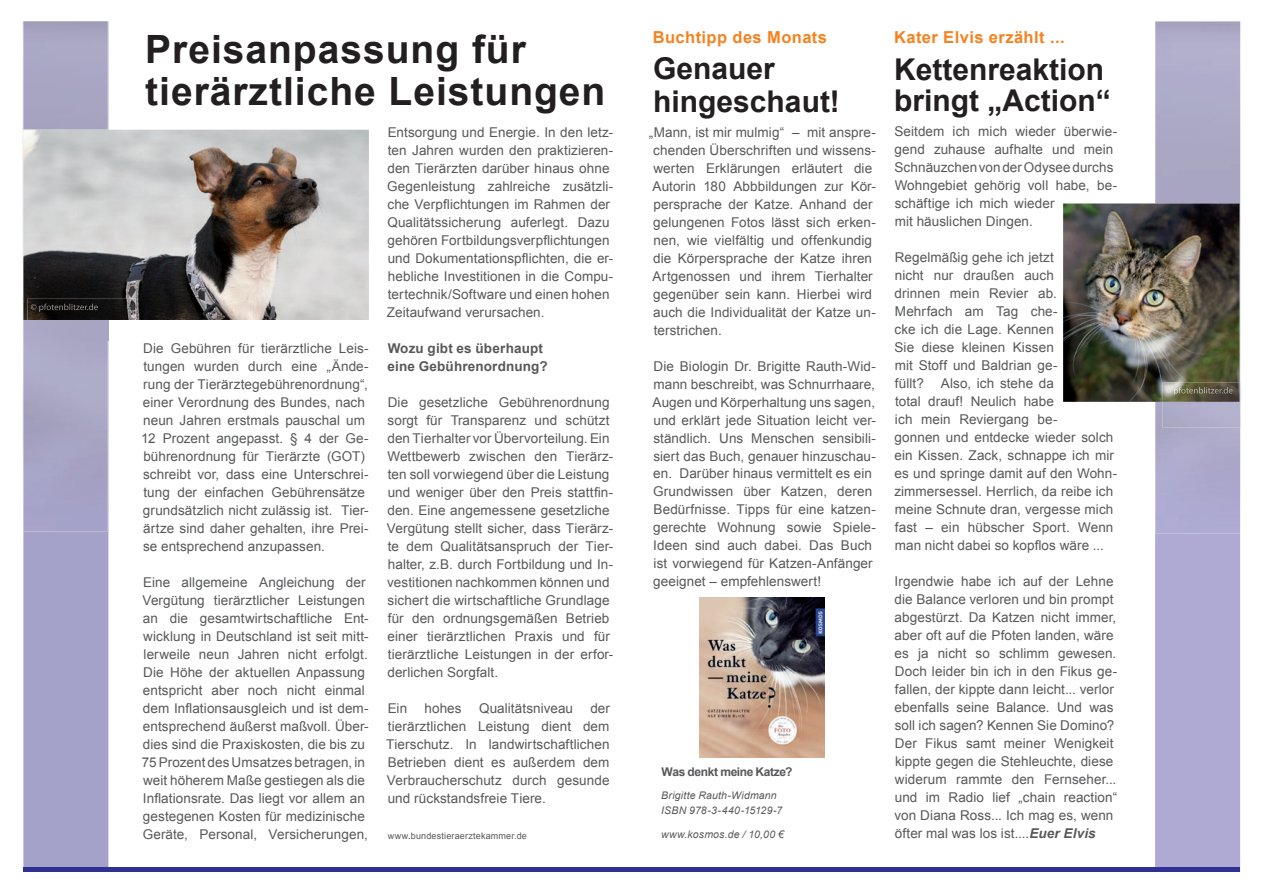
<style>
.page{position:relative;width:1263px;height:893px;background:#fff}
.page>*{position:absolute;margin:0;border:0;box-sizing:border-box;transform-origin:0 0}
.t1{font:700 39px/42px "Arial";letter-spacing:.025em;color:#231f20}
.t2{font:700 30px/33px "Arial";color:#231f20}
.t3{font:700 16.5px "Arial";letter-spacing:.025em;color:#f58220}
.t4{font:13.5px/18px "Arial";letter-spacing:.005em;color:#57585a}
.t5{font:700 13.5px/18px "Arial";letter-spacing:.01em;color:#57585a}
.t6{font:700 12px "Arial";letter-spacing:-.03em;color:#57585a}
.t7{font:italic 10.5px/15px "Arial";letter-spacing:.015em;color:#57585a}
.t8{font:9px "Arial";letter-spacing:.02em;color:#57585a}
.s1{color:#231f20}
.s2{font-weight:700;font-style:italic}
</style>
<div class="page">
<div style="left:23px;top:531px;width:85px;height:336px;background:#a5a2ca"></div>
<div style="left:23px;top:867px;width:608px;height:5px;background:#2e3092"></div>
<img style="left:23px;top:21px;width:85px;height:510px">
<div style="left:1155px;top:533px;width:85px;height:339px;background:#afaad3"></div>
<div style="left:631px;top:867px;width:608px;height:5px;background:#2e3092"></div>
<img style="left:1155px;top:21px;width:85px;height:512px">
<img style="left:1063px;top:203px;width:176px;height:199px">
<img style="left:699px;top:598px;width:126px;height:160px">
<img style="left:1162px;top:382px;width:79px;height:45px">
<img style="left:1162px;top:382px;width:77px;height:20px">
<img style="left:1166px;top:387px;width:66px;height:8px">
<img style="left:23px;top:130px;width:346px;height:190px">
<img style="left:27px;top:299px;width:108px;height:42px">
<svg style="left:108px;top:320px;width:1px;height:21px"></svg>
<img style="left:31px;top:304px;width:67px;height:8px">
<h1 class="t1" style="left:145px;top:30px;width:462px">Preisanpassung für tierärztliche Leistungen</h1>
<p class="t4" style="left:141px;top:339px;width:229px">Die Gebühren für tierärztliche Leis&shy;tungen wurden durch eine „Ände&shy;rung der Tierärztegebührenordnung“, einer Verordnung des Bundes, nach neun Jahren erstmals pauschal um 12 Prozent angepasst. § 4 der Ge&shy;bührenordnung für Tierärzte (GOT) schreibt vor, dass eine Unterschrei&shy;tung der einfachen Gebührensätze grundsätzlich nicht zulässig ist. Tier&shy;ärtze sind daher gehalten, ihre Prei&shy;se entsprechend anzupassen.</p>
<p class="t4" style="left:142px;top:573px;width:228px">Eine allgemeine Angleichung der Vergütung tierärztlicher Leistungen an die gesamtwirtschaftliche Ent&shy;wicklung in Deutschland ist seit mitt&shy;lerweile neun Jahren nicht erfolgt.<br>Die Höhe der aktuellen Anpassung entspricht aber noch nicht einmal dem Inflationsausgleich und ist dem&shy;entsprechend äußerst maßvoll. Über&shy;dies sind die Praxiskosten, die bis zu 75 Prozent des Umsatzes betragen, in weit höherem Maße gestiegen als die Inflationsrate. Das liegt vor allem an gestegenen Kosten für medizinische Geräte, Personal, Versicherungen,</p>
<p class="t4" style="left:387px;top:123px;width:228px">Entsorgung und Energie. In den letz&shy;ten Jahren wurden den praktizieren&shy;den Tierärzten darüber hinaus ohne Gegenleistung zahlreiche zusätzli&shy;che Verpflichtungen im Rahmen der Qualitätssicherung auferlegt. Dazu gehören Fortbildungsverpflichtungen und Dokumentationspflichten, die er&shy;hebliche Investitionen in die Compu&shy;tertechnik/Software und einen hohen Zeitaufwand verursachen.</p>
<p class="t5" style="left:387px;top:340px;width:162px">Wozu gibt es überhaupt eine Gebührenordnung?</p>
<p class="t4" style="left:387px;top:393px;width:228px">Die gesetzliche Gebührenordnung sorgt für Transparenz und schützt den Tierhalter vor Übervorteilung. Ein Wettbewerb zwischen den Tierärz&shy;ten soll vorwiegend über die Leistung und weniger über den Preis stattfin&shy;den. Eine angemessene gesetzliche Vergütung stellt sicher, dass Tierärz&shy;te dem Qualitätsanspruch der Tier&shy;halter, z.B. durch Fortbildung und In&shy;vestitionen nachkommen können und sichert die wirtschaftliche Grundlage für den ordnungsgemäßen Betrieb einer tierärztlichen Praxis und für tierärztliche Leistungen in der erfor&shy;derlichen Sorgfalt.</p>
<p class="t4" style="left:388px;top:699px;width:21px">Ein</p>
<p class="t4" style="left:424px;top:699px;width:39px">hohes</p>
<p class="t4" style="left:479px;top:699px;width:96px">Qualitätsniveau</p>
<p class="t4" style="left:386px;top:699px;width:226px;text-align:justify;text-indent:204px">der tierärztlichen Leistung dient dem Tierschutz. In landwirtschaftlichen Betrieben dient es außerdem dem Verbraucherschutz durch gesunde und rückstandsfreie Tiere.</p>
<p class="t8" style="left:388px;top:830px;width:140px">www<span class="s1">.</span>bundestieraerztekammer.de</p>
<p class="t3" style="left:653px;top:26px;width:176px">Buchtipp des Monats</p>
<p class="t3" style="left:894px;top:26px;width:172px">Kater Elvis erzählt ...</p>
<h2 class="t2" style="left:653px;top:52px;width:188px">Genauer hingeschaut!</h2>
<h2 class="t2" style="left:894px;top:55px;width:218px;line-height:31.5px">Kettenreaktion bringt „Action“</h2>
<p class="t4" style="left:649px;top:123px;width:229px">„Mann, ist mir mulmig“ – mit anspre&shy;chenden Überschriften und wissens&shy;werten Erklärungen erläutert die Autorin 180 Abbbildungen zur Kör&shy;persprache der Katze. Anhand der gelungenen Fotos lässt sich erken&shy;nen, wie vielfältig und offenkundig die Körpersprache der Katze ihren Artgenossen und ihrem Tierhalter gegenüber sein kann. Hierbei wird auch die Individualität der Katze un&shy;terstrichen.</p>
<p class="t4" style="left:653px;top:357px;width:225px">Die Biologin Dr. Brigitte Rauth-Wid&shy;mann beschreibt, was Schnurrhaare, Augen und Körperhaltung uns sagen, und erklärt jede Situation leicht ver&shy;ständlich. Uns Menschen sensibili&shy;siert das Buch, genauer hinzuschau&shy;en. Darüber hinaus vermittelt es ein Grundwissen über Katzen, deren Bedürfnisse. Tipps für eine katzen&shy;gerechte Wohnung sowie Spiele-Ideen sind auch dabei. Das Buch ist vorwiegend für Katzen-Anfänger geeignet – empfehlenswert!</p>
<p class="t6" style="left:662px;top:763px;width:132px">Was denkt meine Katze?</p>
<p class="t7" style="left:661px;top:788px;width:123px">Brigitte Rauth-Widmann<br>ISBN 978-3-440-15129-7</p>
<p class="t7" style="left:661px;top:827px;width:124px">www.kosmos.de / 10,00 €</p>
<p class="t4" style="left:894px;top:122px;width:224px">Seitdem ich mich wieder überwie&shy;gend zuhause aufhalte und mein<br>Schnäuzchen von der Odysee durchs<br>Wohngebiet gehörig voll habe, be&shy;schäftige ich mich wieder<br>mit häuslichen Dingen.</p>
<p class="t4" style="left:894px;top:248px;width:224px">Regelmäßig gehe ich jetzt<br>nicht nur draußen auch<br>drinnen mein Revier ab.<br>Mehrfach am Tag che-<br>cke ich die Lage. Kennen<br>Sie diese kleinen Kissen<br>mit Stoff und Baldrian ge-<br>füllt? Also, ich stehe da<br>total drauf! Neulich habe<br>ich mein Reviergang be-<br>gonnen und entdecke wieder solch ein Kissen. Zack, schnappe ich mir es und springe damit auf den Wohn&shy;zimmersessel. Herrlich, da reibe ich meine Schnute dran, vergesse mich fast – ein hübscher Sport. Wenn man nicht dabei so kopflos wäre ...</p>
<p class="t4" style="left:894px;top:572px;width:224px">Irgendwie habe ich auf der Lehne die Balance verloren und bin prompt abgestürzt. Da Katzen nicht immer, aber oft auf die Pfoten landen, wäre es ja nicht so schlimm gewesen.<br>Doch leider bin ich in den Fikus ge&shy;fallen, der kippte dann leicht... verlor ebenfalls seine Balance. Und was soll ich sagen? Kennen Sie Domino?<br>Der Fikus samt meiner Wenigkeit kippte gegen die Stehleuchte, diese widerum rammte den Fernseher... und im Radio lief „chain reaction“ von Diana Ross... Ich mag es, wenn öfter mal was los ist....<span class="s2">Euer Elvis</span></p>
</div>
